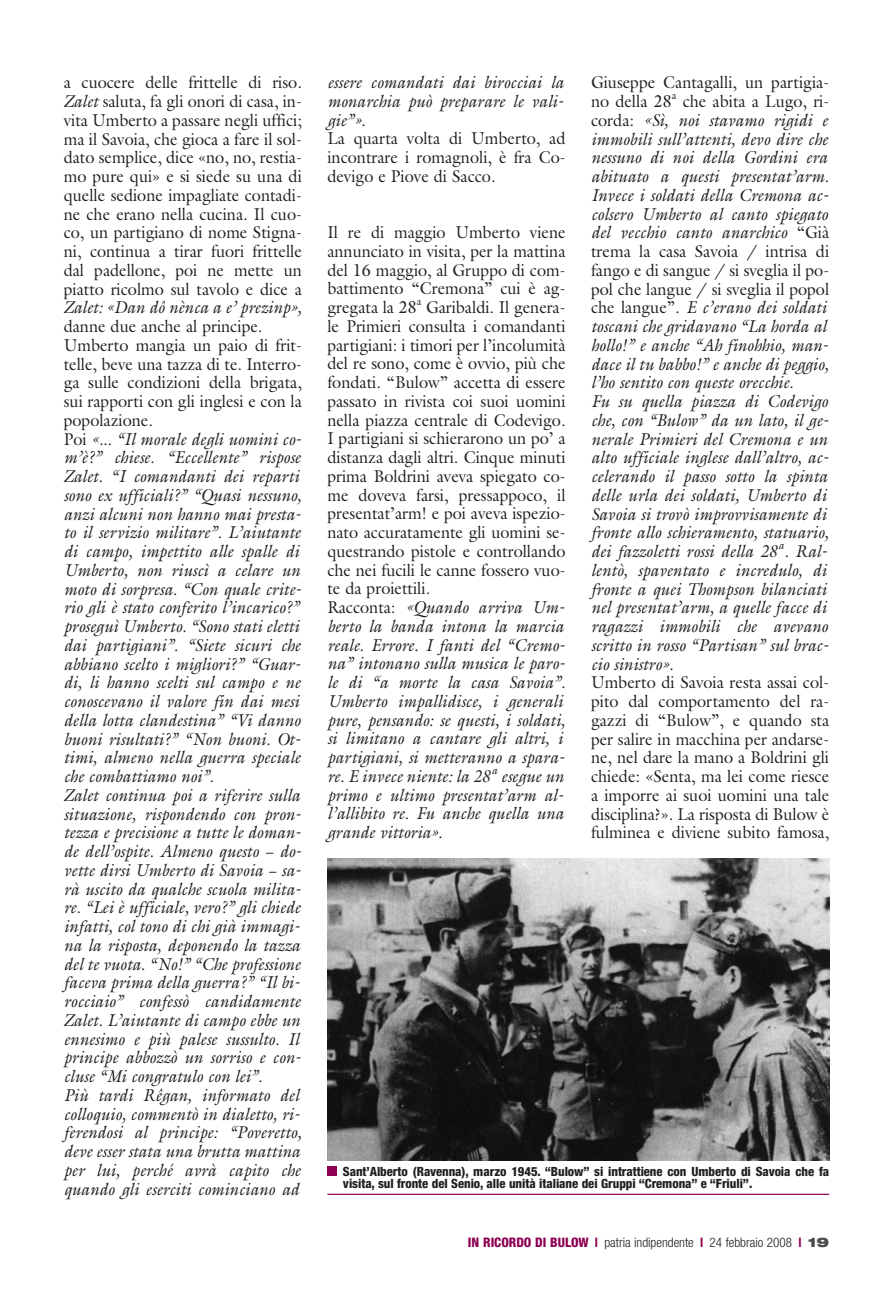
<style>
.page{position:relative;width:893px;height:1297px;background:#fff}
.page>*{position:absolute;margin:0;border:0;box-sizing:border-box;transform-origin:0 0}
.t1{font:italic 17.25px/18.8px "Galliard";color:#231f20;scale:.94 1}
.t2{font:17.25px/18.8px "Galliard";color:#231f20;text-align:justify;scale:.94 1}
.t3{font:300 condensed 13.2px "Helvetica Neue";color:#231f20}
.t4{font:800 condensed 12.75px/12.8px "Helvetica Neue";letter-spacing:-.005em;color:#231f20}
.t5{font:11.25px "Galliard";color:#231f20;scale:.94 1}
.t6{font:italic 11.25px "Galliard";color:#231f20;scale:.94 1}
.s1{font-style:italic}
.s2{font-style:normal}
.s3{font-weight:800;color:#8d0052}
.s4{font-weight:700;color:#8d0052}
.s5{font-weight:900;font-stretch:expanded;color:#4b4c4d}
</style>
<div class="page">
<img style="left:327px;top:859px;width:502px;height:302px">
<hr style="left:327px;top:1194px;width:502px;height:1px;background:#8d0052">
<div style="left:327px;top:1166px;width:10px;height:10px;background:#8d0052"></div>
<p class="t2" style="left:64px;top:75px;width:255px">a cuocere delle frittelle di riso.<br><span class="s1">Zalet</span> saluta, fa gli onori di casa, in&shy;vita Umberto a passare negli uffici; ma il Savoia, che gioca a fare il sol&shy;dato semplice, dice «no, no, restia&shy;mo pure qui» e si siede su una di quelle sedione impagliate contadi&shy;ne che erano nella cucina. Il cuo&shy;co, un partigiano di nome Stigna&shy;ni, continua a tirar fuori frittelle dal padellone, poi ne mette un piatto ricolmo sul tavolo e dice a</p>
<p class="t1" style="left:64px;top:300px;width:254px">Zalet: «Dan dô nènca a e’ prezinp»,</p>
<p class="t1" style="left:64px;top:319px;width:255px"><span class="s2">danne due anche al principe.<br>Umberto mangia un paio di frit&shy;telle, beve una tazza di te. Interro&shy;ga sulle condizioni della brigata, sui rapporti con gli inglesi e con la popolazione.<br>Poi</span> «... “Il morale degli uomini co&shy;m’è?” chiese. “Eccellente” rispose Zalet. “I comandanti dei reparti sono ex ufficiali?” “Quasi nessuno, anzi alcuni non hanno mai presta&shy;to il servizio militare”. L’aiutante di campo, impettito alle spalle di Umberto, non riuscì a celare un moto di sorpresa. “Con quale crite&shy;rio gli è stato conferito l’incarico?” proseguì Umberto. “Sono stati eletti dai partigiani”. “Siete sicuri che abbiano scelto i migliori?” “Guar&shy;di, li hanno scelti sul campo e ne conoscevano il valore fin dai mesi della lotta clandestina” “Vi danno buoni risultati?” “Non buoni. Ot&shy;timi, almeno nella guerra speciale che combattiamo noi”.<br>Zalet continua poi a riferire sulla situazione, rispondendo con pron&shy;tezza e precisione a tutte le doman&shy;de dell’ospite. Almeno questo − do&shy;vette dirsi Umberto di Savoia − sa&shy;rà uscito da qualche scuola milita&shy;re. “Lei è ufficiale, vero?” gli chiede infatti, col tono di chi già immagi&shy;na la risposta, deponendo la tazza del te vuota. “No!” “Che professione faceva prima della guerra?” “Il bi&shy;rocciaio” confessò candidamente Zalet. L’aiutante di campo ebbe un ennesimo e più palese sussulto. Il principe abbozzò un sorriso e con&shy;cluse “Mi congratulo con lei”.<br>Più tardi Rêgan, informato del colloquio, commentò in dialetto, ri&shy;ferendosi al principe: “Poveretto, deve esser stata una brutta mattina per lui, perché avrà capito che quando gli eserciti cominciano ad</p>
<p class="t1" style="left:327px;top:75px;width:253px">essere comandati dai birocciai la monarchia può preparare le vali&shy;gie”».</p>
<p class="t2" style="left:327px;top:131px;width:255px">La quarta volta di Umberto, ad incontrare i romagnoli, è fra Co&shy;devigo e Piove di Sacco.</p>
<p class="t2" style="left:327px;top:225px;width:255px">Il re di maggio Umberto viene annunciato in visita, per la mattina del 16 maggio, al Gruppo di com&shy;battimento “Cremona” cui è ag&shy;gregata la 28</p>
<p class="t5" style="left:417px;top:297px;width:6px">a</p>
<p class="t2" style="left:327px;top:300px;width:255px;text-align:left;text-indent:99px">Garibaldi. Il genera&shy;le Primieri consulta i comandanti partigiani: i timori per l’incolumità del re sono, come è ovvio, più che fondati. “Bulow” accetta di essere passato in rivista coi suoi uomini nella piazza centrale di Codevigo.<br>I partigiani si schierarono un po’ a distanza dagli altri. Cinque minuti prima Boldrini aveva spiegato co&shy;me doveva farsi, pressappoco, il presentat’arm! e poi aveva ispezio&shy;nato accuratamente gli uomini se&shy;questrando pistole e controllando che nei fucili le canne fossero vuo&shy;te da proiettili.<br>Racconta: <span class="s1">«Quando arriva Um&shy;berto la banda intona la marcia reale. Errore. I fanti del “Cremo&shy;na” intonano sulla musica le paro&shy;le di “a morte la casa Savoia”.<br>Umberto impallidisce, i generali pure, pensando: se questi, i soldati, si limitano a cantare gli altri, i partigiani, si metteranno a spara&shy;re. E invece niente: la 28</span> <sup>a</sup> <span class="s1">esegue un primo e ultimo presentat’arm al&shy;l’allibito re. Fu anche quella una grande vittoria».</span></p>
<p class="t1" style="left:591px;top:75px;width:255px"><span class="s2">Giuseppe Cantagalli, un partigia&shy;no della 28</span><sup>a</sup> <span class="s2">che abita a Lugo, ri&shy;corda:</span> «Sì, noi stavamo rigidi e immobili sull’attenti, devo dire che nessuno di noi della Gordini era abituato a questi presentat’arm.<br>Invece i soldati della Cremona ac&shy;colsero Umberto al canto spiegato del vecchio canto anarchico <span class="s2">“Già trema la casa Savoia / intrisa di fango e di sangue / si sveglia il po&shy;pol che langue / si sveglia il popol che langue”.</span> E c’erano dei soldati toscani che gridavano “La horda al hollo!” e anche “Ah finohhio, man&shy;dace il tu babbo!” e anche di peggio, l’ho sentito con queste orecchie.<br>Fu su quella piazza di Codevigo che, con “Bulow” da un lato, il ge&shy;nerale Primieri del Cremona e un alto ufficiale inglese dall’altro, ac&shy;celerando il passo sotto la spinta delle urla dei soldati, Umberto di Savoia si trovò improvvisamente di fronte allo schieramento, statuario, dei fazzoletti rossi della 28 . Ral-</p>
<p class="t6" style="left:779px;top:541px;width:8px">a</p>
<p class="t1" style="left:591px;top:562px;width:254px;text-align:justify">lentò, spaventato e incredulo, di fronte a quei Thompson bilanciati nel presentat’arm, a quelle facce di ragazzi immobili che avevano scritto in rosso “Partisan” sul brac&shy;cio sinistro».</p>
<p class="t2" style="left:591px;top:675px;width:255px">Umberto di Savoia resta assai col&shy;pito dal comportamento del ra&shy;gazzi di “Bulow”, e quando sta per salire in macchina per andarse&shy;ne, nel dare la mano a Boldrini gli chiede: «Senta, ma lei come riesce a imporre ai suoi uomini una tale disciplina?». La risposta di Bulow è fulminea e diviene subito famosa,</p>
<p class="t4" style="left:343px;top:1166px;width:488px">Sant’Alberto (Ravenna), marzo 1945. “Bulow” si intrattiene con Umberto di Savoia che fa visita, sul fronte del Senio, alle unità italiane dei Gruppi “Cremona” e “Friuli”.</p>
<p class="t3" style="left:468px;top:1238px;width:363px"><span class="s3">IN RICORDO DI BULOW</span> <span class="s4">l</span> patria indipendente <span class="s4">l</span> 24 febbraio 2008 <span class="s4">l</span> <span class="s5">19</span></p>
</div>
